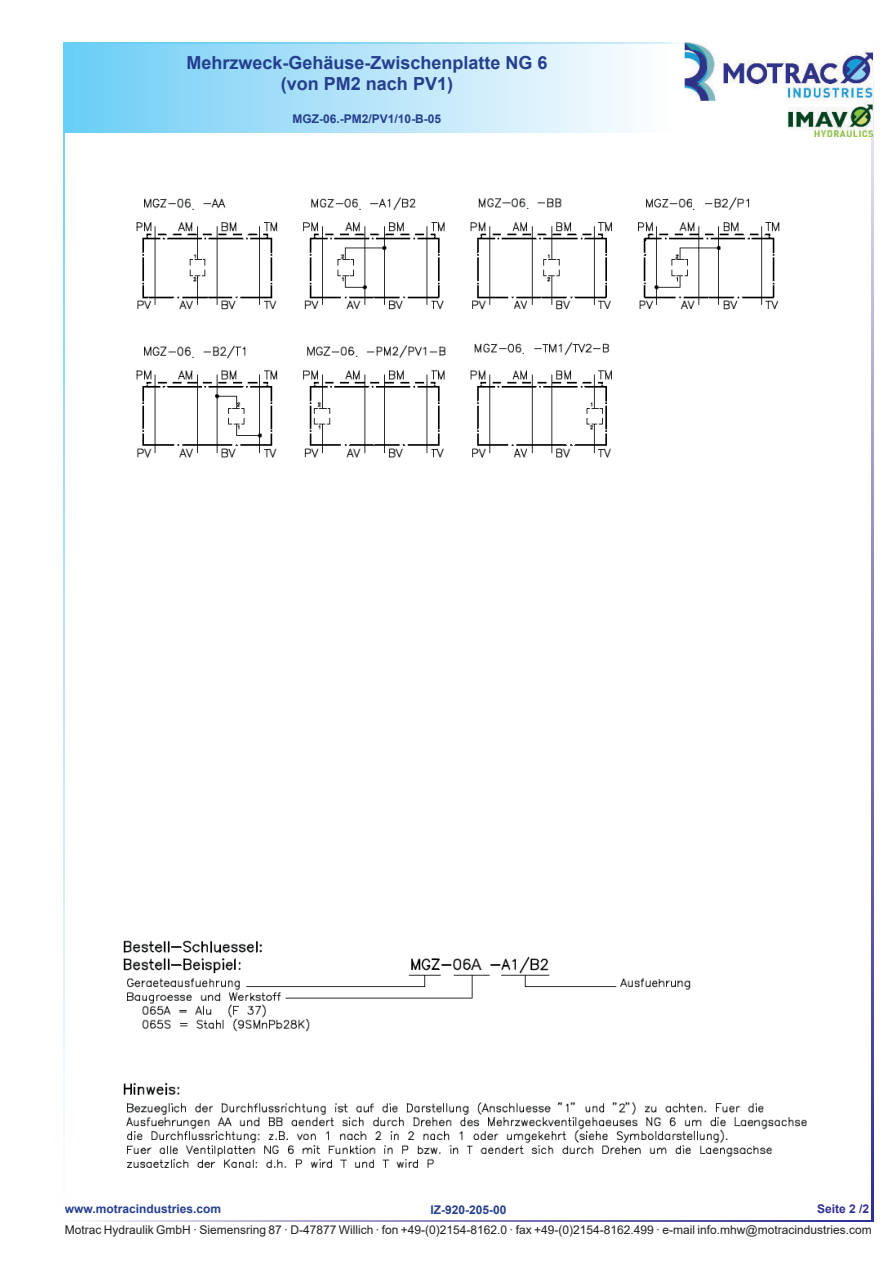
<style>
.page{position:relative;width:893px;height:1263px;background:#fff}
.page>*{position:absolute;margin:0;border:0;box-sizing:border-box;transform-origin:0 0}
.t1{font:700 18px/21.6px "Arial";color:#253f8e;text-align:center}
.t2{font:15.75px "Arial";color:#231f20}
.t3{font:12px "Arial";color:#231f20}
.t4{font:700 12px "Arial";color:#253f8e}
.t5{font:700 12px "Arial";color:#2e3092}
</style>
<div class="page">
<div style="left:65px;top:44px;width:605px;height:88px;background:linear-gradient(to right,#6ccdf5,#fffdfe)"></div>
<img style="left:64px;top:44px;width:1px;height:88px">
<svg style="left:64px;top:43px;width:621px;height:1px"></svg>
<img style="left:685px;top:43px;width:187px;height:93px">
<img style="left:136px;top:197px;width:644px;height:261px">
<img style="left:123px;top:940px;width:684px;height:228px">
<div style="left:522px;top:342px;width:11px;height:12px;background:#fff"></div>
<div style="left:355px;top:344px;width:11px;height:13px;background:#fff"></div>
<div style="left:191px;top:345px;width:11px;height:13px;background:#fff"></div>
<div style="left:692px;top:197px;width:11px;height:13px;background:#fff"></div>
<div style="left:526px;top:196px;width:11px;height:13px;background:#fff"></div>
<div style="left:358px;top:197px;width:11px;height:13px;background:#fff"></div>
<div style="left:191px;top:197px;width:11px;height:13px;background:#fff"></div>
<div style="left:471px;top:957px;width:19px;height:15px;background:#fff"></div>
<h1 class="t1" style="left:186px;top:53px;width:363px">Mehrzweck-Gehäuse-Zwischenplatte NG 6 (von PM2 nach PV1)</h1>
<p class="t4" style="left:293px;top:114px;width:150px">MGZ-06.-PM2/PV1/10-B-05</p>
<p class="t3" style="left:191px;top:201px;width:5px">.</p>
<p class="t3" style="left:358px;top:201px;width:5px">.</p>
<p class="t3" style="left:526px;top:200px;width:5px">.</p>
<p class="t3" style="left:191px;top:349px;width:5px">.</p>
<p class="t3" style="left:355px;top:348px;width:5px">.</p>
<p class="t3" style="left:522px;top:346px;width:5px">.</p>
<p class="t3" style="left:692px;top:201px;width:5px">.</p>
<h2 class="t2" style="left:471px;top:959px;width:12px">A</h2>
<p class="t4" style="left:65px;top:1204px;width:158px">www.motracindustries.com</p>
<p class="t5" style="left:817px;top:1204px;width:54px">Seite 2 /2</p>
<p class="t3" style="left:65px;top:1225px;width:808px">Motrac Hydraulik GmbH · Siemensring 87 · D-47877 Willich · fon +49-(0)2154-8162.0 · fax +49-(0)2154-8162.499 · e-mail info.mhw@motracindustries.com</p>
<p class="t4" style="left:430px;top:1206px;width:78px">IZ-920-205-00</p>
</div>
